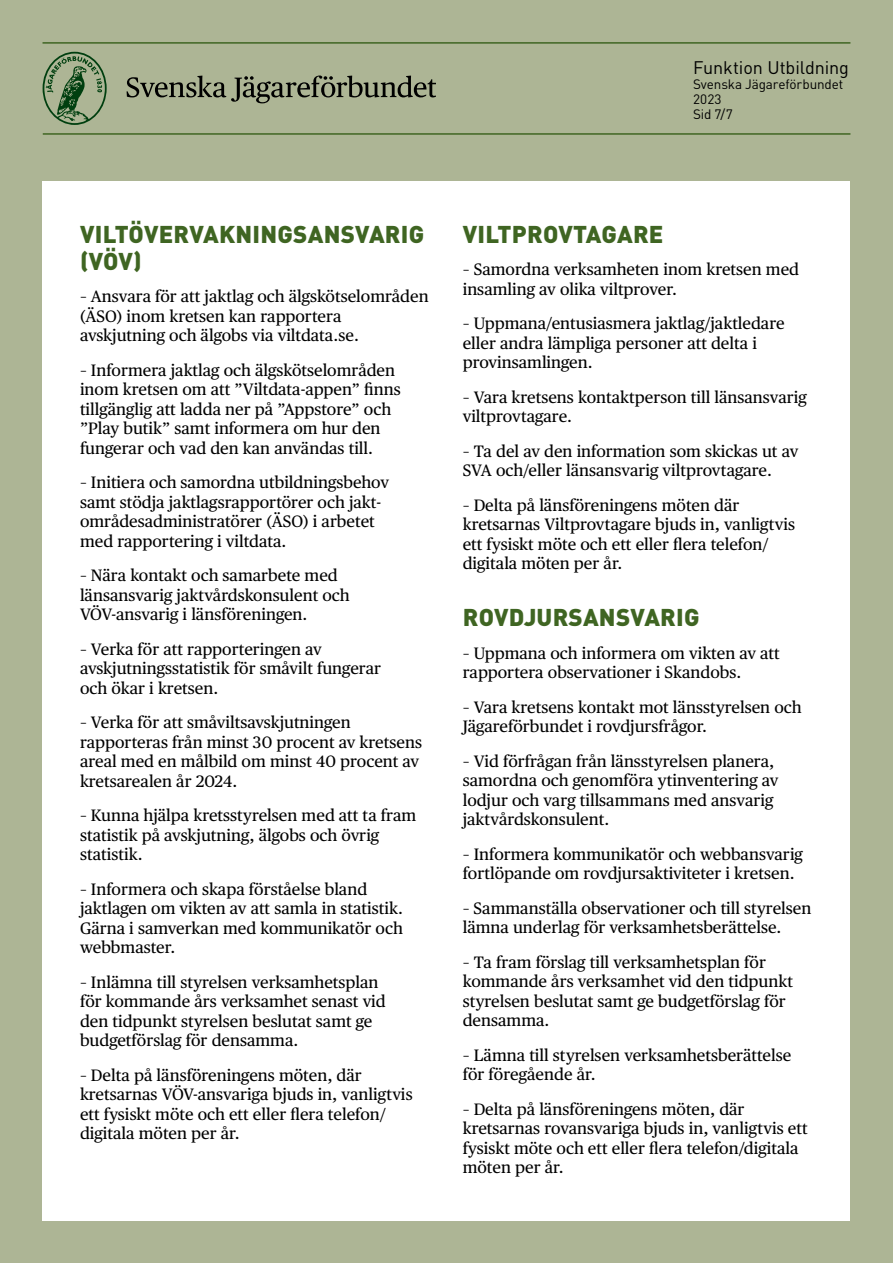
<style>
.page{position:relative;width:893px;height:1263px;background:#adb595}
.page>*{position:absolute;margin:0;border:0;box-sizing:border-box;transform-origin:0 0}
.t1{font:900 24px/27px "DINOT";letter-spacing:.01em;color:#3f6522}
.t2{font:18px "DINOT";letter-spacing:-.005em;color:#000}
.t3{font:16.5px/19.5px "Publico Text";color:#000}
.t4{font:13.5px/15px "DINOT";letter-spacing:-.01em;color:#000}
</style>
<div class="page">
<hr style="left:43px;top:42px;width:807px;height:2px;background:#3f6522">
<svg style="left:43px;top:52px;width:64px;height:73px"></svg>
<svg style="left:127px;top:76px;width:309px;height:27px"></svg>
<div style="left:43px;top:181px;width:807px;height:1039px;background:#fff"></div>
<hr style="left:43px;top:133px;width:807px;height:2px;background:#3f6522">
<p class="t2" style="left:693px;top:55px;width:157px">Funktion Utbildning</p>
<p class="t4" style="left:693px;top:76px;width:152px">Svenska Jägareförbundet<br>2023<br>Sid 7/7</p>
<h1 class="t1" style="left:80px;top:220px;width:346px">VILTÖVERVAKNINGSANSVARIG (VÖV)</h1>
<p class="t3" style="left:80px;top:287px;width:350px">– Ansvara för att jaktlag och älgskötselområden (ÄSO) inom kretsen kan rapportera avskjutning och älgobs via viltdata.se.</p>
<p class="t3" style="left:80px;top:360px;width:322px">– Informera jaktlag och älgskötselområden inom kretsen om att ”Viltdata-appen” finns tillgänglig att ladda ner på ”Appstore” och ”Play butik” samt informera om hur den fungerar och vad den kan användas till.</p>
<p class="t3" style="left:80px;top:473px;width:311px">– Initiera och samordna utbildningsbehov samt stödja jaktlagsrapportörer och jakt&shy;områdesadministratörer (ÄSO) i arbetet med rapportering i viltdata.</p>
<p class="t3" style="left:80px;top:566px;width:271px">– Nära kontakt och samarbete med länsansvarig jaktvårdskonsulent och<br>VÖV-ansvarig i länsföreningen.</p>
<p class="t3" style="left:80px;top:639px;width:303px">– Verka för att rapporteringen av avskjutningsstatistik för småvilt fungerar och ökar i kretsen.</p>
<p class="t3" style="left:80px;top:713px;width:343px">– Verka för att småviltsavskjutningen rapporteras från minst 30 procent av kretsens areal med en målbild om minst 40 procent av kretsarealen år 2024.</p>
<p class="t3" style="left:80px;top:806px;width:338px">– Kunna hjälpa kretsstyrelsen med att ta fram statistik på avskjutning, älgobs och övrig statistik.</p>
<p class="t3" style="left:80px;top:879px;width:325px">– Informera och skapa förståelse bland jaktlagen om vikten av att samla in statistik.<br>Gärna i samverkan med kommunikatör och webbmaster.</p>
<p class="t3" style="left:80px;top:972px;width:307px">– Inlämna till styrelsen verksamhetsplan för kommande års verksamhet senast vid den tidpunkt styrelsen beslutat samt ge budgetförslag för densamma.</p>
<p class="t3" style="left:80px;top:1065px;width:334px">– Delta på länsföreningens möten, där kretsarnas VÖV-ansvariga bjuds in, vanligtvis ett fysiskt möte och ett eller flera telefon/ digitala möten per år.</p>
<h1 class="t1" style="left:463px;top:220px;width:202px">VILTPROVTAGARE</h1>
<p class="t3" style="left:463px;top:260px;width:338px">– Samordna verksamheten inom kretsen med insamling av olika viltprover.</p>
<p class="t3" style="left:463px;top:314px;width:323px">– Uppmana/entusiasmera jaktlag/jaktledare eller andra lämpliga personer att delta i provinsamlingen.</p>
<p class="t3" style="left:463px;top:387px;width:346px">– Vara kretsens kontaktperson till länsansvarig viltprovtagare.</p>
<p class="t3" style="left:463px;top:441px;width:337px">– Ta del av den information som skickas ut av<br>SVA och/eller länsansvarig viltprovtagare.</p>
<p class="t3" style="left:463px;top:495px;width:334px">– Delta på länsföreningens möten där kretsarnas Viltprovtagare bjuds in, vanligtvis ett fysiskt möte och ett eller flera telefon/ digitala möten per år.</p>
<h1 class="t1" style="left:463px;top:603px;width:238px">ROVDJURSANSVARIG</h1>
<p class="t3" style="left:463px;top:643px;width:319px">– Uppmana och informera om vikten av att rapportera observationer i Skandobs.</p>
<p class="t3" style="left:463px;top:697px;width:340px">– Vara kretsens kontakt mot länsstyrelsen och<br>Jägareförbundet i rovdjursfrågor.</p>
<p class="t3" style="left:463px;top:751px;width:317px">– Vid förfrågan från länsstyrelsen planera, samordna och genomföra ytinventering av lodjur och varg tillsammans med ansvarig jaktvårdskonsulent.</p>
<p class="t3" style="left:463px;top:844px;width:342px">– Informera kommunikatör och webbansvarig fortlöpande om rovdjursaktiviteter i kretsen.</p>
<p class="t3" style="left:463px;top:898px;width:350px">– Sammanställa observationer och till styrelsen lämna underlag för verksamhetsberättelse.</p>
<p class="t3" style="left:463px;top:952px;width:332px">– Ta fram förslag till verksamhetsplan för kommande års verksamhet vid den tidpunkt styrelsen beslutat samt ge budgetförslag för densamma.</p>
<p class="t3" style="left:463px;top:1045px;width:330px">– Lämna till styrelsen verksamhetsberättelse för föregående år.</p>
<p class="t3" style="left:463px;top:1099px;width:346px">– Delta på länsföreningens möten, där kretsarnas rovansvariga bjuds in, vanligtvis ett fysiskt möte och ett eller flera telefon/digitala möten per år.</p>
</div>
